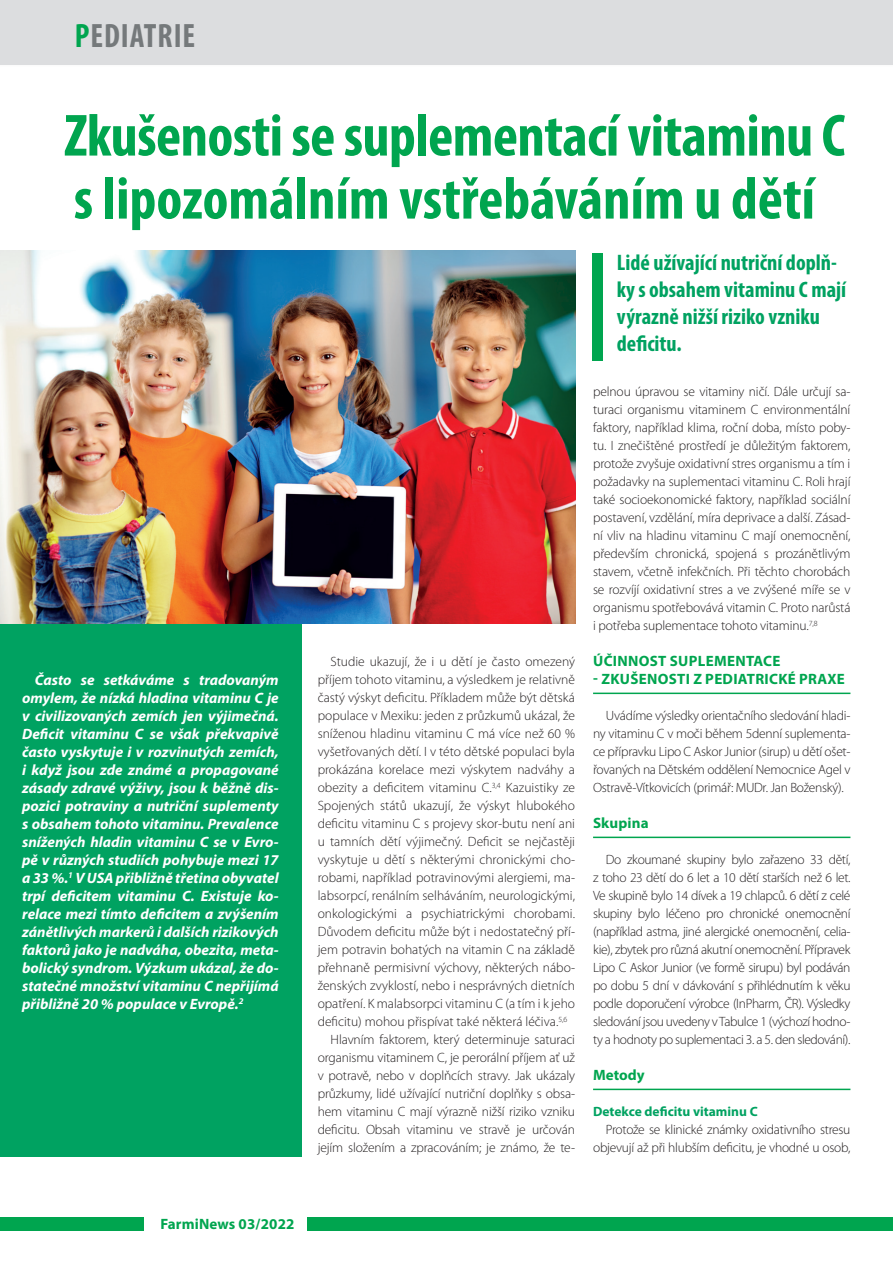
<style>
.page{position:relative;width:893px;height:1263px;background:#fff}
.page>*{position:absolute;margin:0;border:0;box-sizing:border-box;transform-origin:0 0}
.t1{font:700 condensed 60px/63px "Myriad Pro";letter-spacing:-.01em;color:#00a54f}
.t2{font:700 condensed 33.9px "Myriad Pro";letter-spacing:.03em;color:#75797b;scale:.95 1}
.t3{font:700 condensed 22.5px/27px "Myriad Pro";color:#00a261}
.t4{font:italic 700 15px/18px "Myriad Pro";color:#fff;text-align:justify}
.t5{font:700 15px "Myriad Pro";letter-spacing:.02em;color:#00a54f}
.t6{font:300 13.5px/18px "Myriad Pro";color:#231f20;text-align:justify}
.t7{font:300 13.5px/18px "Myriad Pro";letter-spacing:-.02em;color:#231f20;text-align:right}
.t8{font:700 13.5px "Myriad Pro";color:#00a261}
.s1{color:#00a54f}
</style>
<div class="page">
<div style="left:0;top:1218px;width:893px;height:13px;background:#00a54f"></div>
<div style="left:145px;top:1182px;width:162px;height:67px;background:#fff"></div>
<div style="left:0;top:0;width:893px;height:67px;background:#dcdddf"></div>
<hr style="left:0;top:65px;width:893px;height:2px;background:#fff">
<div style="left:0;top:506px;width:301px;height:651px;background:#00a261"></div>
<hr style="left:593px;top:693px;width:257px;height:1px;background:#00a54f">
<hr style="left:593px;top:837px;width:257px;height:1px;background:#00a54f">
<hr style="left:593px;top:1089px;width:257px;height:1px;background:#00a54f">
<div style="left:592px;top:253px;width:11px;height:107px;background:#00a54f"></div>
<img style="left:0;top:251px;width:575px;height:373px">
<h2 class="t2" style="left:75px;top:14px;width:128px"><span class="s1">P</span>EDIATRIE</h2>
<h1 class="t1" style="left:64px;top:103px;width:783px">Zkušenosti se suplementací vitaminu C s lipozomálním vstřebáváním u dětí</h1>
<h3 class="t3" style="left:617px;top:248px;width:231px">Lidé užívající nutriční doplň&shy;ky s obsahem vitaminu C mají výrazně nižší riziko vzniku deficitu.</h3>
<p class="t4" style="left:22px;top:671px;width:258px;text-indent:13px">Často se setkáváme s tradovaným omylem, že nízká hladina vitaminu C je v civilizovaných zemích jen výjimečná.<br>Deficit vitaminu C se však překvapivě často vyskytuje i v rozvinutých zemích, i když jsou zde známé a propagované zásady zdravé výživy, jsou k běžně dis&shy;pozici potraviny a nutriční suplementy s obsahem tohoto vitaminu. Prevalence snížených hladin vitaminu C se v Evro&shy;pě v různých studiích pohybuje mezi 17 a 33 %.<sup>1</sup> V USA přibližně třetina obyvatel trpí deficitem vitaminu C. Existuje ko&shy;relace mezi tímto deficitem a zvýšením zánětlivých markerů i dalších rizikových faktorů jako je nadváha, obezita, meta&shy;bolický syndrom. Výzkum ukázal, že do&shy;statečné množství vitaminu C nepřijímá přibližně 20 % populace v Evropě.<sup>2</sup></p>
<p class="t6" style="left:330px;top:653px;width:246px">Studie ukazují, že i u dětí je často omezený</p>
<p class="t6" style="left:318px;top:671px;width:259px">příjem tohoto vitaminu, a výsledkem je relativně</p>
<p class="t6" style="left:318px;top:689px;width:259px">častý výskyt deficitu. Příkladem může být dětská</p>
<p class="t6" style="left:318px;top:707px;width:259px">populace v Mexiku: jeden z průzkumů ukázal, že</p>
<p class="t6" style="left:318px;top:725px;width:259px">sníženou hladinu vitaminu C má více než 60 %</p>
<p class="t6" style="left:318px;top:743px;width:259px">vyšetřovaných dětí. I v této dětské populaci byla</p>
<p class="t6" style="left:318px;top:761px;width:259px">prokázána korelace mezi výskytem nadváhy a</p>
<p class="t6" style="left:318px;top:779px;width:259px">obezity a deficitem vitaminu C.<sup>3,4</sup> Kazuistiky ze</p>
<p class="t6" style="left:318px;top:797px;width:259px">Spojených států ukazují, že výskyt hlubokého</p>
<p class="t6" style="left:318px;top:815px;width:259px">deficitu vitaminu C s projevy skor-butu není ani</p>
<p class="t6" style="left:318px;top:833px;width:259px">u tamních dětí výjimečný. Deficit se nejčastěji</p>
<p class="t6" style="left:318px;top:851px;width:259px">vyskytuje u dětí s některými chronickými cho-</p>
<p class="t6" style="left:318px;top:869px;width:259px">robami, například potravinovými alergiemi, ma-</p>
<p class="t6" style="left:318px;top:887px;width:259px">labsorpcí, renálním selháváním, neurologickými,</p>
<p class="t6" style="left:318px;top:905px;width:259px">onkologickými a psychiatrickými chorobami.</p>
<p class="t6" style="left:318px;top:923px;width:259px">Důvodem deficitu může být i nedostatečný pří-</p>
<p class="t6" style="left:318px;top:941px;width:259px">jem potravin bohatých na vitamin C na základě</p>
<p class="t6" style="left:318px;top:959px;width:259px">přehnaně permisivní výchovy, některých nábo-</p>
<p class="t6" style="left:318px;top:977px;width:259px">ženských zvyklostí, nebo i nesprávných dietních</p>
<p class="t6" style="left:318px;top:995px;width:259px">opatření. K malabsorpci vitaminu C (a tím i k jeho</p>
<p class="t6" style="left:318px;top:1013px;width:251px">deficitu) mohou přispívat také některá léčiva.<sup>5,6</sup></p>
<p class="t6" style="left:330px;top:1031px;width:246px">Hlavním faktorem, který determinuje saturaci</p>
<p class="t6" style="left:318px;top:1049px;width:259px">organismu vitaminem C, je perorální příjem ať už</p>
<p class="t6" style="left:318px;top:1067px;width:259px">v potravě, nebo v doplňcích stravy. Jak ukázaly</p>
<p class="t6" style="left:318px;top:1085px;width:259px">průzkumy, lidé užívající nutriční doplňky s obsa-</p>
<p class="t6" style="left:318px;top:1103px;width:259px">hem vitaminu C mají výrazně nižší riziko vzniku</p>
<p class="t6" style="left:318px;top:1121px;width:259px">deficitu. Obsah vitaminu ve stravě je určován</p>
<p class="t6" style="left:318px;top:1139px;width:259px">jejím složením a zpracováním; je známo, že te-</p>
<p class="t6" style="left:593px;top:383px;width:259px">pelnou úpravou se vitaminy ničí. Dále určují sa&shy;turaci organismu vitaminem C environmentální faktory, například klima, roční doba, místo poby&shy;tu. I znečištěné prostředí je důležitým faktorem, protože zvyšuje oxidativní stres organismu a tím i požadavky na suplementaci vitaminu C. Roli hrají také socioekonomické faktory, například sociální postavení, vzdělání, míra deprivace a další. Zásad&shy;ní vliv na hladinu vitaminu C mají onemocnění, především chronická, spojená s prozánětlivým stavem, včetně infekčních. Při těchto chorobách se rozvíjí oxidativní stres a ve zvýšené míře se v organismu spotřebovává vitamin C. Proto narůstá i potřeba suplementace tohoto vitaminu.<sup>7,8</sup></p>
<p class="t5" style="left:593px;top:651px;width:189px">ÚČINNOST SUPLEMENTACE</p>
<p class="t5" style="left:593px;top:669px;width:253px">- ZKUŠENOSTI Z PEDIATRICKÉ PRAXE</p>
<p class="t6" style="left:593px;top:707px;width:259px;text-indent:13px">Uvádíme výsledky orientačního sledování hladi&shy;ny vitaminu C v moči během 5denní suplementa&shy;ce přípravku Lipo C Askor Junior (sirup) u dětí ošet&shy;řovaných na Dětském oddělení Nemocnice Agel v Ostravě-Vítkovicích (primář: MUDr. Jan Boženský).</p>
<p class="t5" style="left:593px;top:813px;width:57px">Skupina</p>
<p class="t6" style="left:593px;top:851px;width:259px;text-indent:13px">Do zkoumané skupiny bylo zařazeno 33 dětí, z toho 23 dětí do 6 let a 10 dětí starších než 6 let.<br>Ve skupině bylo 14 dívek a 19 chlapců. 6 dětí z celé skupiny bylo léčeno pro chronické onemocnění (například astma, jiné alergické onemocnění, celia&shy;kie), zbytek pro různá akutní onemocnění. Přípravek Lipo C Askor Junior (ve formě sirupu) byl podáván po dobu 5 dní v dávkování s přihlédnutím k věku podle doporučení výrobce (InPharm, ČR). Výsledky sledování jsou uvedeny v Tabulce 1 (výchozí hodno&shy;ty a hodnoty po suplementaci 3. a 5. den sledování).</p>
<p class="t5" style="left:593px;top:1065px;width:53px">Metody</p>
<p class="t8" style="left:593px;top:1103px;width:166px">Detekce deficitu vitaminu C</p>
<p class="t7" style="left:593px;top:1121px;width:259px">Protože se klinické známky oxidativního stresu objevují až při hlubším deficitu, je vhodné u osob,</p>
<p class="t5" style="left:160px;top:1214px;width:136px">FarmiNews 03/2022</p>
</div>
